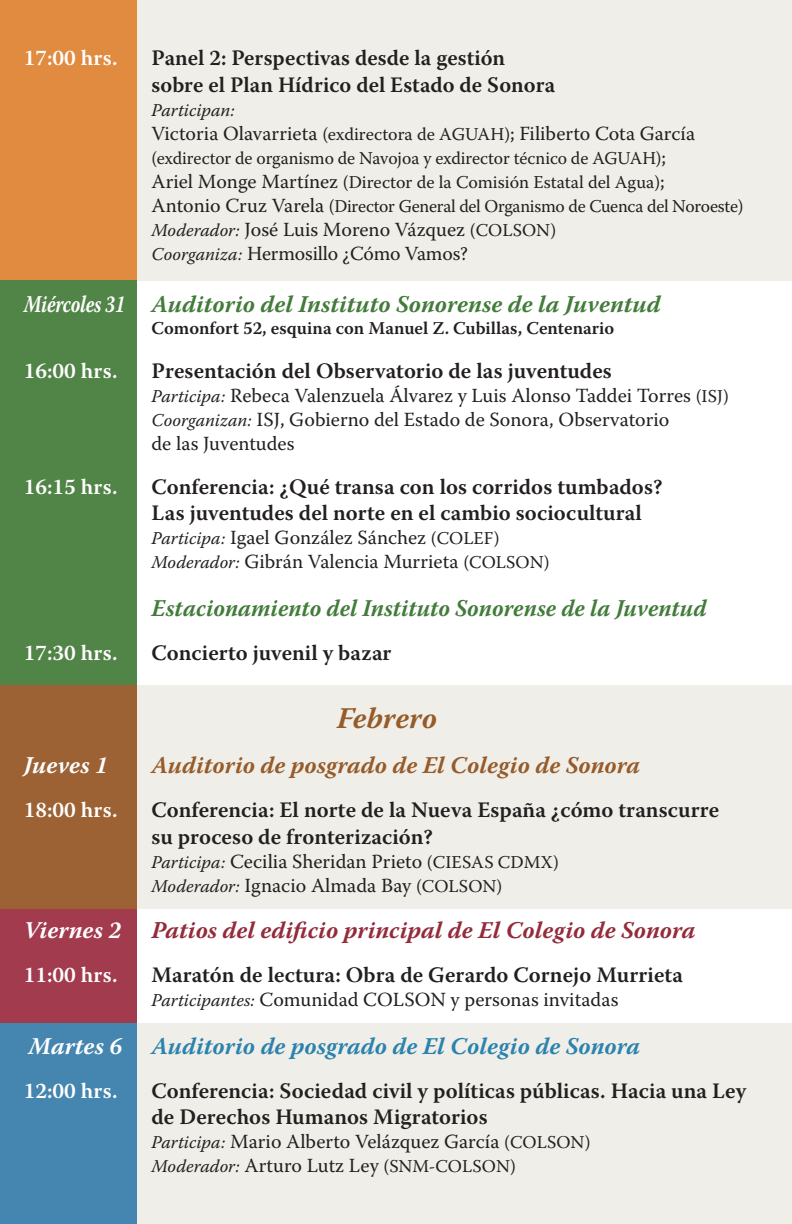
<style>
.page{position:relative;width:792px;height:1224px;background:#fff}
.page>*{position:absolute;margin:0;border:0;box-sizing:border-box;transform-origin:0 0}
.t1{font:italic 700 30px "Warnock Pro";color:#965b29}
.t2{font:italic 700 24px "Warnock Pro";color:#427b3a}
.t3{font:italic 700 24px "Warnock Pro";color:#427b3a;scale:.95 1}
.t4{font:italic 700 24px "Warnock Pro";color:#932b3c}
.t5{font:italic 700 24px "Warnock Pro";color:#2b82ae}
.t6{font:italic 700 24px "Warnock Pro";color:#965b29}
.t7{font:italic 700 24px "Warnock Pro";letter-spacing:.005em;color:#fff}
.t8{font:600 22px/26.4px "Warnock Pro";color:#231f20}
.t9{font:600 22px "Warnock Pro";color:#fff}
.t10{font:20px/24px "Warnock Pro";color:#231f20}
.t11{font:18px/24px "Warnock Pro";letter-spacing:-.005em;color:#231f20}
.t12{font:600 18px "Warnock Pro";color:#231f20}
.t13{font:italic 18px "Warnock Pro";color:#231f20}
.s1{font-size:18px}
.s2{font-size:20px}
.s3{font-style:italic;font-size:18px}
.s4{color:#fff}
</style>
<div class="page">
<div style="left:0;top:0;width:792px;height:281px;background:#efeee8"></div>
<div style="left:0;top:685px;width:792px;height:224px;background:#efeee8"></div>
<div style="left:0;top:1024px;width:792px;height:200px;background:#efeee8"></div>
<div style="left:0;top:0;width:137px;height:420px;background:#e18b41"></div>
<div style="left:0;top:281px;width:137px;height:434px;background:#518447"></div>
<div style="left:0;top:685px;width:137px;height:231px;background:#9d6234"></div>
<div style="left:0;top:909px;width:137px;height:200px;background:#a33b4f"></div>
<div style="left:0;top:1024px;width:137px;height:200px;background:#4486b0"></div>
<p class="t9" style="left:24px;top:45px;width:95px">17:00 hrs.</p>
<p class="t8" style="left:152px;top:44px;width:405px">Panel 2: Perspectivas desde la gestión sobre el Plan Hídrico del Estado de Sonora</p>
<p class="t13" style="left:152px;top:99px;width:85px">Participan:</p>
<p class="t10" style="left:152px;top:121px;width:545px">Victoria Olavarrieta <span class="s1">(exdirectora de AGUAH)</span>; Filiberto Cota García</p>
<p class="t11" style="left:152px;top:145px;width:593px">(exdirector de organismo de Navojoa y exdirector técnico de AGUAH)<span class="s2">;<br>Ariel Monge Martínez</span> (Director de la Comisión Estatal del Agua)<span class="s2">;<br>Antonio Cruz Varela</span> (Director General del Organismo de Cuenca del Noroeste)</p>
<p class="t10" style="left:152px;top:217px;width:406px"><span class="s3">Moderador:</span> José Luis Moreno Vázquez <span class="s1">(COLSON)<br></span><span class="s3">Coorganiza:</span> Hermosillo ¿Cómo Vamos?</p>
<p class="t2" style="left:24px;top:290px;width:638px"><span class="s4">Miércoles 31</span> Auditorio del Instituto Sonorense de la Juventud</p>
<p class="t12" style="left:152px;top:317px;width:464px">Comonfort 52, esquina con Manuel Z. Cubillas, Centenario</p>
<p class="t9" style="left:24px;top:358px;width:95px">16:00 hrs.</p>
<p class="t8" style="left:152px;top:357px;width:462px">Presentación del Observatorio de las juventudes</p>
<p class="t10" style="left:152px;top:383px;width:579px"><span class="s3">Participa:</span> Rebeca Valenzuela Álvarez y Luis Alonso Taddei Torres <span class="s1">(ISJ)<br></span><span class="s3">Coorganizan:</span> ISJ, Gobierno del Estado de Sonora, Observatorio<br>de las Juventudes</p>
<p class="t9" style="left:24px;top:474px;width:95px">16:15 hrs.</p>
<p class="t8" style="left:152px;top:473px;width:513px">Conferencia: ¿Qué transa con los corridos tumbados?<br>Las juventudes del norte en el cambio sociocultural</p>
<p class="t10" style="left:152px;top:526px;width:400px"><span class="s3">Participa:</span> Igael González Sánchez <span class="s1">(COLEF)<br></span><span class="s3">Moderador:</span> Gibrán Valencia Murrieta <span class="s1">(COLSON)</span></p>
<p class="t3" style="left:152px;top:594px;width:586px">Estacionamiento del Instituto Sonorense de la Juventud</p>
<p class="t9" style="left:24px;top:640px;width:95px">17:30 hrs.</p>
<p class="t8" style="left:152px;top:640px;width:241px">Concierto juvenil y bazar</p>
<h1 class="t1" style="left:337px;top:701px;width:102px">Febrero</h1>
<p class="t7" style="left:24px;top:751px;width:86px">Jueves 1</p>
<p class="t6" style="left:152px;top:751px;width:490px">Auditorio de posgrado de El Colegio de Sonora</p>
<p class="t9" style="left:24px;top:797px;width:95px">18:00 hrs.</p>
<p class="t8" style="left:152px;top:796px;width:569px">Conferencia: El norte de la Nueva España ¿cómo transcurre su proceso de fronterización?</p>
<p class="t10" style="left:152px;top:849px;width:409px"><span class="s3">Participa:</span> Cecilia Sheridan Prieto <span class="s1">(CIESAS CDMX)<br></span><span class="s3">Moderador:</span> Ignacio Almada Bay <span class="s1">(COLSON)</span></p>
<p class="t7" style="left:24px;top:915px;width:99px">Viernes 2</p>
<p class="t4" style="left:152px;top:915px;width:545px">Patios del edificio principal de El Colegio de Sonora</p>
<p class="t9" style="left:24px;top:961px;width:95px">11:00 hrs.</p>
<p class="t8" style="left:152px;top:961px;width:533px">Maratón de lectura: Obra de Gerardo Cornejo Murrieta</p>
<p class="t10" style="left:152px;top:987px;width:468px"><span class="s3">Participantes:</span> Comunidad COLSON y personas invitadas</p>
<p class="t5" style="left:29px;top:1031px;width:613px"><span class="s4">Martes 6</span> Auditorio de posgrado de El Colegio de Sonora</p>
<p class="t9" style="left:24px;top:1077px;width:95px">12:00 hrs.</p>
<p class="t8" style="left:152px;top:1077px;width:596px">Conferencia: Sociedad civil y políticas públicas. Hacia una Ley de Derechos Humanos Migratorios</p>
<p class="t10" style="left:152px;top:1129px;width:441px"><span class="s3">Participa:</span> Mario Alberto Velázquez García <span class="s1">(COLSON)<br></span><span class="s3">Moderador:</span> Arturo Lutz Ley <span class="s1">(SNM-COLSON)</span></p>
</div>
